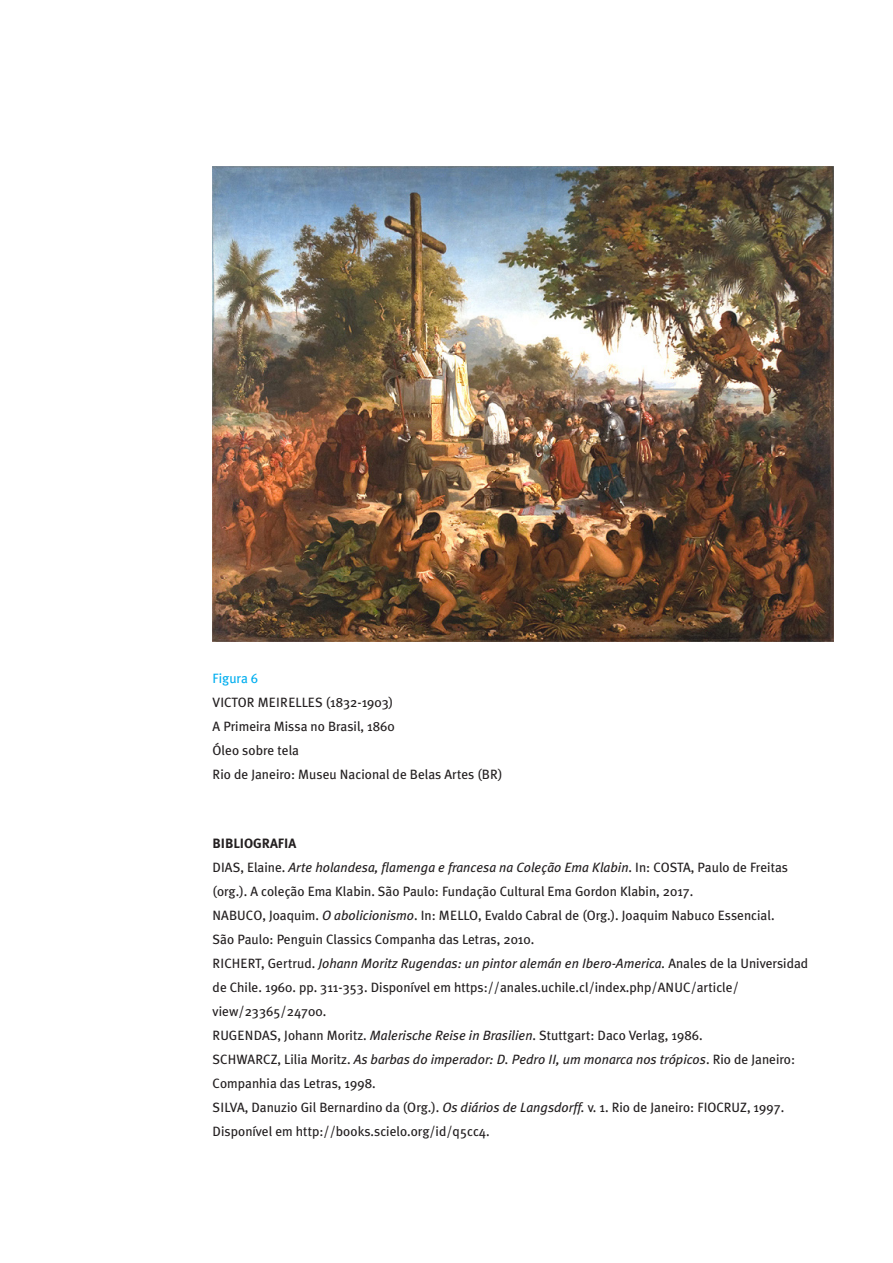
<style>
.page{position:relative;width:893px;height:1263px;background:#fff}
.page>*{position:absolute;margin:0;border:0;box-sizing:border-box;transform-origin:0 0}
.Bibliografia_texto{font:13.5px/24px "Meta Plus";color:#231f20}
.legenda{font:13.5px "Meta Plus";color:#231f20}
.legenda-2{font:700 13.5px "Meta Plus";color:#231f20}
.legenda-3{font:13.5px "Meta Plus";color:#00aeef}
.s1{font-style:italic}
</style>
<div class="page">
<img style="left:213px;top:166px;width:620px;height:475px">
<p class="legenda-3" style="left:213px;top:670px;width:47px">Figura 6</p>
<p class="legenda" style="left:213px;top:694px;width:182px">VICTOR MEIRELLES (1832-1903)</p>
<p class="legenda" style="left:213px;top:718px;width:184px">A Primeira Missa no Brasil, 1860</p>
<p class="legenda" style="left:213px;top:742px;width:88px">Óleo sobre tela</p>
<p class="legenda" style="left:213px;top:766px;width:291px">Rio de Janeiro: Museu Nacional de Belas Artes (BR)</p>
<p class="legenda-2" style="left:213px;top:835px;width:85px">BIBLIOGRAFIA</p>
<p class="Bibliografia_texto" style="left:213px;top:855px;width:577px">DIAS, Elaine. <span class="s1">Arte holandesa, flamenga e francesa na Coleção Ema Klabin</span>. In: COSTA, Paulo de Freitas (org.). A coleção Ema Klabin. São Paulo: Fundação Cultural Ema Gordon Klabin, 2017.</p>
<p class="Bibliografia_texto" style="left:213px;top:903px;width:563px">NABUCO, Joaquim. <span class="s1">O abolicionismo</span>. In: MELLO, Evaldo Cabral de (Org.). Joaquim Nabuco Essencial.<br>São Paulo: Penguin Classics Companha das Letras, 2010.</p>
<p class="Bibliografia_texto" style="left:213px;top:951px;width:597px">RICHERT, Gertrud. <span class="s1">Johann Moritz Rugendas: un pintor alemán en Ibero-America.</span> Anales de la Universidad de Chile. 1960. pp. 311-353. Disponível em https://anales.uchile.cl/index.php/ANUC/article/ view/23365/24700.</p>
<p class="Bibliografia_texto" style="left:213px;top:1023px;width:492px">RUGENDAS, Johann Moritz. <span class="s1">Malerische Reise in Brasilien</span>. Stuttgart: Daco Verlag, 1986.</p>
<p class="Bibliografia_texto" style="left:213px;top:1047px;width:584px">SCHWARCZ, Lilia Moritz. <span class="s1">As barbas do imperador: D. Pedro II, um monarca nos trópicos</span>. Rio de Janeiro:<br>Companhia das Letras, 1998.</p>
<p class="Bibliografia_texto" style="left:213px;top:1095px;width:573px">SILVA, Danuzio Gil Bernardino da (Org.). <span class="s1">Os diários de Langsdorff.</span> v. 1. Rio de Janeiro: FIOCRUZ, 1997.<br>Disponível em http://books.scielo.org/id/q5cc4.</p>
</div>
